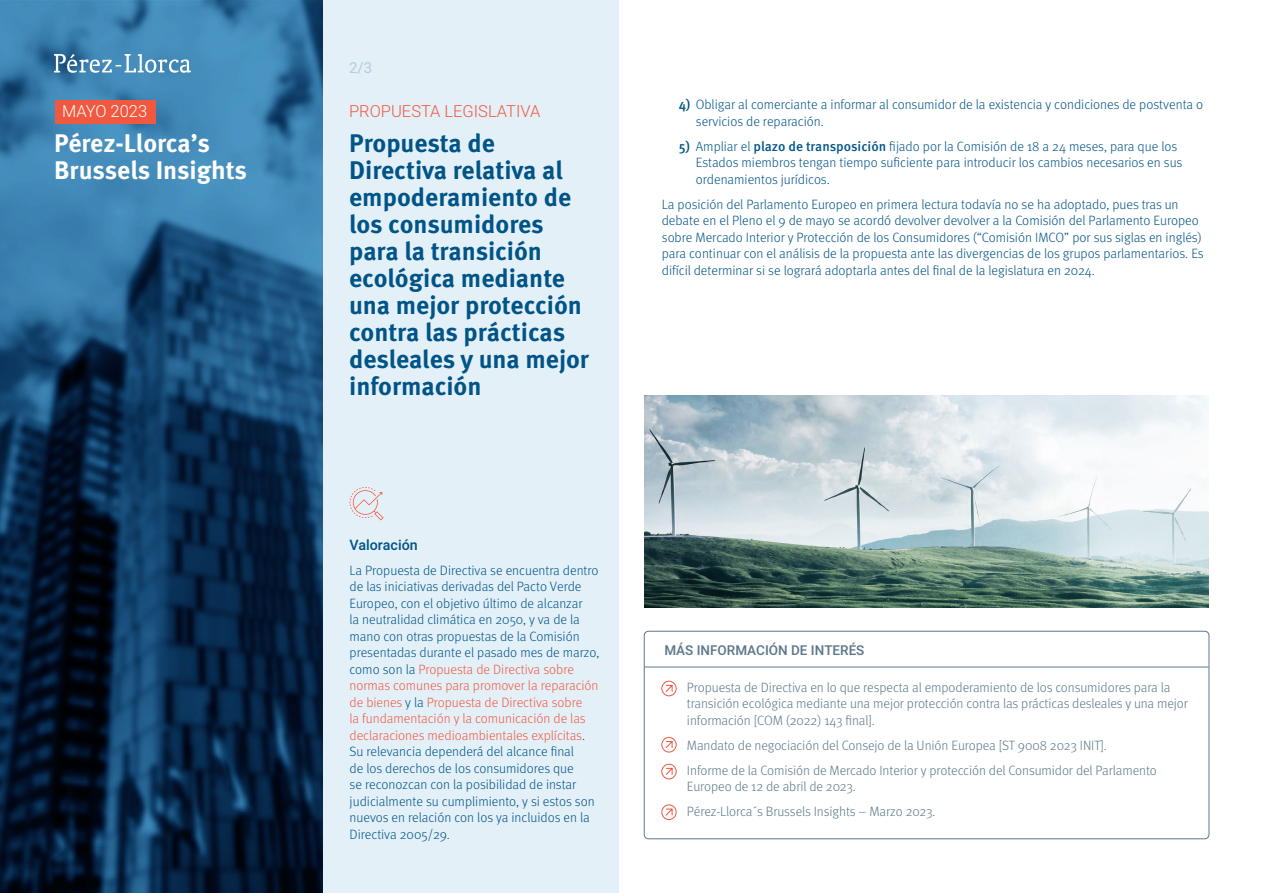
<style>
.page{position:relative;width:1263px;height:893px;background:#fff}
.page>*{position:absolute;margin:0;border:0;box-sizing:border-box;transform-origin:0 0}
.t1{font:700 25.5px/27px "Meta Pro";color:#005487}
.t2{font:700 25.5px/27px "Meta Pro";color:#fff}
.t3{font:300 16.5px "Heebo";color:#f15840}
.t4{font:300 16.5px "Heebo";color:#fff}
.t5{font:15px "Heebo";color:#b3ccdb}
.t6{font:500 14.25px "Heebo";color:#005487}
.t7{font:300 13.5px/16.5px "Meta Pro";color:#005487}
.t8{font:300 13.5px/16.5px "Meta Pro";letter-spacing:-.005em;color:#5c788a}
.t9{font:500 13.5px "Heebo";color:#5c788a}
.s1{color:#f15840}
.s2{font-weight:500}
</style>
<div class="page">
<img style="left:0;top:0;width:324px;height:893px">
<div style="left:324px;top:0;width:295px;height:892px;background:#e4f0f8"></div>
<svg style="left:54px;top:54px;width:137px;height:19px"></svg>
<hr style="left:644px;top:667px;width:564px;height:1px;background:#5c788a">
<svg style="left:661px;top:680px;width:16px;height:17px"></svg>
<svg style="left:661px;top:737px;width:16px;height:16px"></svg>
<svg style="left:661px;top:763px;width:16px;height:17px"></svg>
<svg style="left:661px;top:804px;width:16px;height:16px"></svg>
<div style="left:644px;top:631px;width:565px;height:208px;border:1px solid #5c788a;border-radius:4px"></div>
<svg style="left:350px;top:487px;width:34px;height:33px"></svg>
<div style="left:55px;top:100px;width:101px;height:23px;background:#f15840"></div>
<img style="left:644px;top:395px;width:565px;height:212px">
<p class="t4" style="left:62px;top:99px;width:87px">MAYO 2023</p>
<h1 class="t2" style="left:54px;top:128px;width:194px">Pérez-Llorca’s<br>Brussels Insights</h1>
<p class="t5" style="left:349px;top:57px;width:25px">2/3</p>
<p class="t3" style="left:349px;top:99px;width:193px">PROPUESTA LEGISLATIVA</p>
<h1 class="t1" style="left:349px;top:128px;width:241px">Propuesta de<br>Directiva relativa al empoderamiento de los consumidores para la transición ecológica mediante una mejor protección contra las prácticas desleales y una mejor información</h1>
<p class="t6" style="left:350px;top:535px;width:70px">Valoración</p>
<p class="t7" style="left:350px;top:561px;width:251px">La Propuesta de Directiva se encuentra dentro de las iniciativas derivadas del Pacto Verde Europeo, con el objetivo último de alcanzar<br>la neutralidad climática en 2050, y va de la mano con otras propuestas de la Comisión presentadas durante el pasado mes de marzo, como son la <span class="s1">Propuesta de Directiva sobre normas comunes para promover la reparación de bienes</span> y la <span class="s1">Propuesta de Directiva sobre<br>la fundamentación y la comunicación de las declaraciones medioambientales explícitas</span>.<br>Su relevancia dependerá del alcance final<br>de los derechos de los consumidores que<br>se reconozcan con la posibilidad de instar judicialmente su cumplimiento, y si estos son nuevos en relación con los ya incluidos en la Directiva 2005/29.</p>
<p class="t7" style="left:696px;top:96px;width:509px;text-indent:-17px"><span class="s2">4)</span> Obligar al comerciante a informar al consumidor de la existencia y condiciones de postventa o servicios de reparación.</p>
<p class="t7" style="left:696px;top:137px;width:488px;text-indent:-17px"><span class="s2">5)</span> Ampliar el <span class="s2">plazo de transposición</span> fijado por la Comisión de 18 a 24 meses, para que los<br>Estados miembros tengan tiempo suficiente para introducir los cambios necesarios en sus ordenamientos jurídicos.</p>
<p class="t7" style="left:662px;top:195px;width:543px">La posición del Parlamento Europeo en primera lectura todavía no se ha adoptado, pues tras un debate en el Pleno el 9 de mayo se acordó devolver devolver a la Comisión del Parlamento Europeo sobre Mercado Interior y Protección de los Consumidores (“Comisión IMCO” por sus siglas en inglés) para continuar con el análisis de la propuesta ante las divergencias de los grupos parlamentarios. Es difícil determinar si se logrará adoptarla antes del final de la legislatura en 2024.</p>
<p class="t9" style="left:664px;top:640px;width:201px">MÁS INFORMACIÓN DE INTERÉS</p>
<p class="t8" style="left:687px;top:678px;width:502px">Propuesta de Directiva en lo que respecta al empoderamiento de los consumidores para la transición ecológica mediante una mejor protección contra las prácticas desleales y una mejor información [COM (2022) 143 final].</p>
<p class="t8" style="left:687px;top:732px;width:471px;line-height:25px">Mandato de negociación del Consejo de la Unión Europea [ST 9008 2023 INIT].<br>Informe de la Comisión de Mercado Interior y protección del Consumidor del Parlamento</p>
<p class="t8" style="left:687px;top:773px;width:250px;line-height:25px">Europeo de 12 de abril de 2023.<br>Pérez-Llorca´s Brussels Insights – Marzo 2023.</p>
</div>
